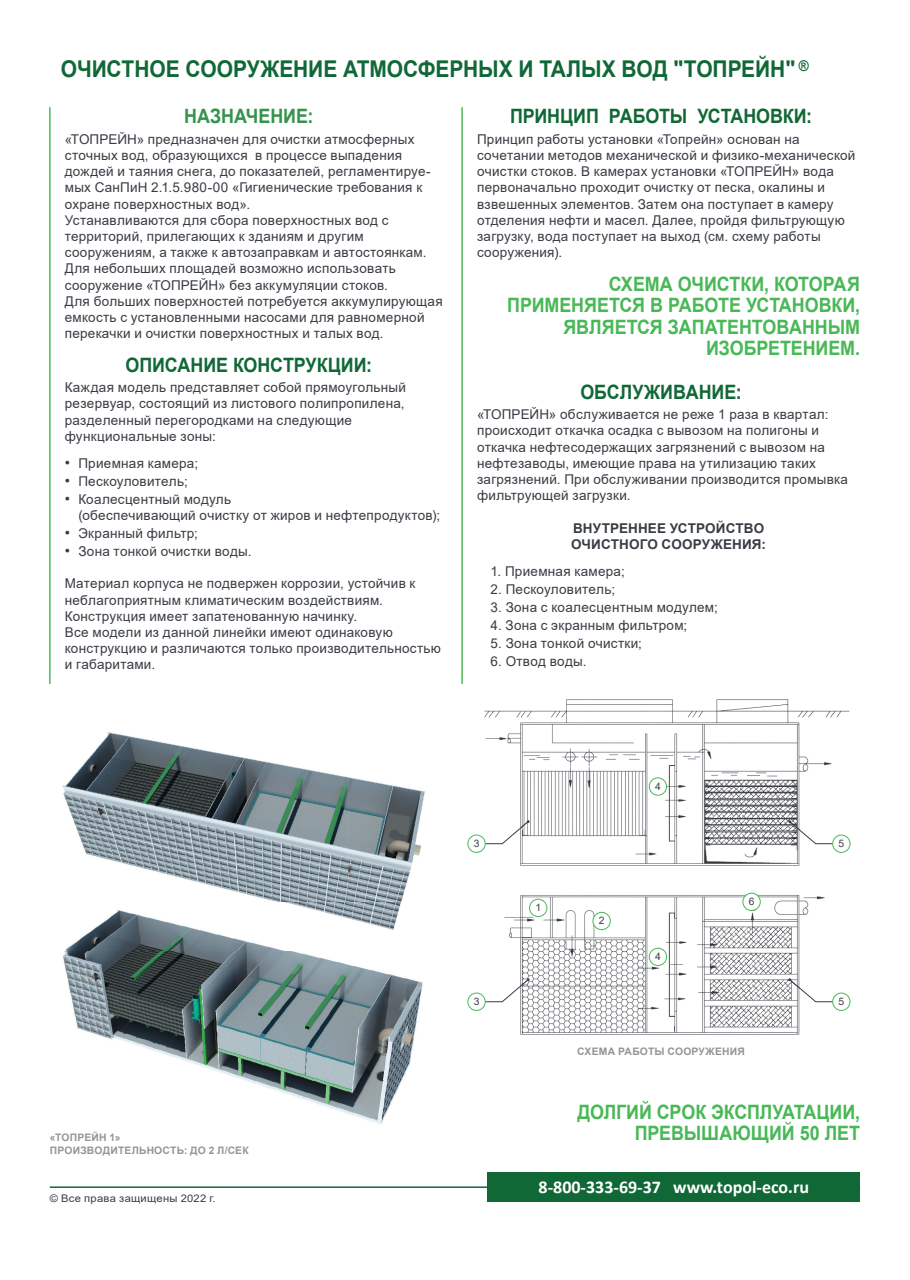
<style>
.page{position:relative;width:910px;height:1280px;background:#fff}
.page>*{position:absolute;margin:0;border:0;box-sizing:border-box;transform-origin:0 0}
.t1{font:700 23.1px "Arial";letter-spacing:-.005em;color:#116837;scale:.91 1}
.t2{font:700 19.8px/21.6px "Arial";letter-spacing:-.005em;color:#49b857;text-align:right;scale:.9 1}
.t3{font:700 19.8px "Arial";letter-spacing:-.005em;color:#116837;scale:.9 1}
.t4{font:700 19.8px "Arial";letter-spacing:-.005em;color:#35934b;scale:.9 1}
.t5{font:700 18px "Calibri";color:#fff}
.t6{font:13.5px/16.2px "Arial";letter-spacing:.02em;color:#383d44}
.t7{font:700 13.5px/16.2px "Arial";letter-spacing:.01em;color:#383d44}
.t8{font:10.5px "Arial";letter-spacing:.025em;color:#383d44;scale:1.07 1}
.t9{font:700 10.35px/12.5px "Arial";letter-spacing:.02em;color:#939598}
.t10{font:10.35px "Arial";color:#383d44}
.s1{font-size:15px}
</style>
<div class="page">
<div style="left:488px;top:1172px;width:372px;height:30px;background:#116837"></div>
<hr style="left:50px;top:1186px;width:810px;height:2px;background:#116837">
<hr style="left:49px;top:108px;width:2px;height:575px;background:#49b857">
<hr style="left:461px;top:108px;width:2px;height:575px;background:#49b857">
<img style="left:62px;top:732px;width:363px;height:171px">
<img style="left:63px;top:903px;width:360px;height:221px">
<img style="left:480px;top:699px;width:371px;height:336px">
<div style="left:743px;top:893px;width:17px;height:17px;background:#fff;border-radius:50%"></div>
<div style="left:742px;top:893px;width:19px;height:18px;border:1px solid #49b857;border-radius:50%"></div>
<div style="left:593px;top:912px;width:17px;height:18px;background:#fff;border-radius:50%"></div>
<div style="left:593px;top:912px;width:18px;height:18px;border:1px solid #49b857;border-radius:50%"></div>
<div style="left:530px;top:899px;width:17px;height:17px;background:#fff;border-radius:50%"></div>
<div style="left:529px;top:899px;width:18px;height:18px;border:1px solid #49b857;border-radius:50%"></div>
<div style="left:649px;top:948px;width:18px;height:17px;background:#fff;border-radius:50%"></div>
<div style="left:649px;top:948px;width:18px;height:18px;border:1px solid #49b857;border-radius:50%"></div>
<div style="left:649px;top:778px;width:18px;height:17px;background:#fff;border-radius:50%"></div>
<div style="left:649px;top:777px;width:18px;height:18px;border:1px solid #49b857;border-radius:50%"></div>
<svg style="left:484px;top:978px;width:46px;height:24px"></svg>
<div style="left:468px;top:993px;width:17px;height:17px;background:#fff;border-radius:50%"></div>
<div style="left:467px;top:993px;width:19px;height:18px;border:1px solid #49b857;border-radius:50%"></div>
<svg style="left:788px;top:978px;width:45px;height:24px"></svg>
<div style="left:833px;top:993px;width:17px;height:17px;background:#fff;border-radius:50%"></div>
<div style="left:832px;top:993px;width:18px;height:18px;border:1px solid #49b857;border-radius:50%"></div>
<svg style="left:484px;top:820px;width:46px;height:24px"></svg>
<div style="left:468px;top:835px;width:17px;height:17px;background:#fff;border-radius:50%"></div>
<div style="left:467px;top:835px;width:19px;height:18px;border:1px solid #49b857;border-radius:50%"></div>
<svg style="left:788px;top:820px;width:45px;height:24px"></svg>
<div style="left:833px;top:835px;width:17px;height:17px;background:#fff;border-radius:50%"></div>
<div style="left:832px;top:835px;width:18px;height:18px;border:1px solid #49b857;border-radius:50%"></div>
<h1 class="t1" style="left:61px;top:53px;width:823px">ОЧИСТНОЕ СООРУЖЕНИЕ АТМОСФЕРНЫХ И ТАЛЫХ ВОД "ТОПРЕЙН" <sup>®</sup></h1>
<h2 class="t4" style="left:184px;top:102px;width:145px">НАЗНАЧЕНИЕ:</h2>
<p class="t6" style="left:65px;top:131px;width:379px">«ТОПРЕЙН» предназначен для очистки атмосферных сточных вод, образующихся в процессе выпадения дождей и таяния снега, до показателей, регламентируе&shy;мых СанПиН 2.1.5.980-00 «Гигиенические требования к охране поверхностных вод».<br>Устанавливаются для сбора поверхностных вод с территорий, прилегающих к зданиям и другим сооружениям, а также к автозаправкам и автостоянкам.<br>Для небольших площадей возможно использовать сооружение «ТОПРЕЙН» без аккумуляции стоков.<br>Для больших поверхностей потребуется аккумулирующая емкость с установленными насосами для равномерной перекачки и очистки поверхностных и талых вод.</p>
<h2 class="t3" style="left:125px;top:351px;width:276px">ОПИСАНИЕ КОНСТРУКЦИИ:</h2>
<p class="t6" style="left:65px;top:379px;width:343px">Каждая модель представляет собой прямоугольный резервуар, состоящий из листового полипропилена, разделенный перегородками на следующие функциональные зоны:</p>
<p class="t6" style="left:65px;top:455px;width:135px"><span class="s1">•</span> Приемная камера;</p>
<p class="t6" style="left:65px;top:473px;width:125px"><span class="s1">•</span> Пескоуловитель;</p>
<p class="t6" style="left:78px;top:491px;width:363px;text-indent:-14px"><span class="s1">•</span> Коалесцентный модуль<br>(обеспечивающий очистку от жиров и нефтепродуктов);</p>
<p class="t6" style="left:65px;top:525px;width:135px"><span class="s1">•</span> Экранный фильтр;</p>
<p class="t6" style="left:65px;top:543px;width:188px"><span class="s1">•</span> Зона тонкой очистки воды.</p>
<p class="t6" style="left:65px;top:575px;width:378px">Материал корпуса не подвержен коррозии, устойчив к неблагоприятным климатическим воздействиям.<br>Конструкция имеет запатенованную начинку.<br>Все модели из данной линейки имеют одинаковую конструкцию и различаются только производительностью и габаритами.</p>
<h2 class="t3" style="left:510px;top:102px;width:337px">ПРИНЦИП РАБОТЫ УСТАНОВКИ:</h2>
<p class="t6" style="left:477px;top:131px;width:380px">Принцип работы установки «Топрейн» основан на сочетании методов механической и физико-механической очистки стоков. В камерах установки «ТОПРЕЙН» вода первоначально проходит очистку от песка, окалины и взвешенных элементов. Затем она поступает в камеру отделения нефти и масел. Далее, пройдя фильтрующую загрузку, вода поступает на выход (см. схему работы сооружения).</p>
<h2 class="t2" style="left:507px;top:273px;width:394px">СХЕМА ОЧИСТКИ, КОТОРАЯ<br>ПРИМЕНЯЕТСЯ В РАБОТЕ УСТАНОВКИ,<br>ЯВЛЯЕТСЯ ЗАПАТЕНТОВАННЫМ<br>ИЗОБРЕТЕНИЕМ.</h2>
<h2 class="t3" style="left:580px;top:378px;width:181px">ОБСЛУЖИВАНИЕ:</h2>
<p class="t6" style="left:477px;top:406px;width:372px">«ТОПРЕЙН» обслуживается не реже 1 раза в квартал: происходит откачка осадка с вывозом на полигоны и откачка нефтесодержащих загрязнений с вывозом на нефтезаводы, имеющие права на утилизацию таких загрязнений. При обслуживании производится промывка фильтрующей загрузки.</p>
<p class="t7" style="left:571px;top:520px;width:196px">ВНУТРЕННЕЕ УСТРОЙСТВО<br>ОЧИСТНОГО СООРУЖЕНИЯ:</p>
<p class="t6" style="left:491px;top:563px;width:136px">1. Приемная камера;</p>
<p class="t6" style="left:491px;top:581px;width:126px">2. Пескоуловитель;</p>
<p class="t6" style="left:491px;top:599px;width:229px">3. Зона с коалесцентным модулем;</p>
<p class="t6" style="left:491px;top:617px;width:198px">4. Зона с экранным фильтром;</p>
<p class="t6" style="left:491px;top:635px;width:153px">5. Зона тонкой очистки;</p>
<p class="t6" style="left:491px;top:653px;width:97px">6. Отвод воды.</p>
<p class="t9" style="left:50px;top:1131px;width:200px">«ТОПРЕЙН 1»<br>ПРОИЗВОДИТЕЛЬНОСТЬ: ДО 2 Л/СЕК</p>
<p class="t8" style="left:50px;top:1191px;width:157px">© Все права защищены 2022 г.</p>
<p class="t10" style="left:655px;top:779px;width:7px">4</p>
<p class="t10" style="left:474px;top:836px;width:7px">3</p>
<p class="t10" style="left:838px;top:836px;width:7px">5</p>
<p class="t10" style="left:535px;top:900px;width:7px">1</p>
<p class="t10" style="left:599px;top:913px;width:7px">2</p>
<p class="t10" style="left:655px;top:949px;width:7px">4</p>
<p class="t10" style="left:749px;top:894px;width:7px">6</p>
<p class="t10" style="left:474px;top:994px;width:7px">3</p>
<p class="t10" style="left:838px;top:994px;width:7px">5</p>
<p class="t9" style="left:577px;top:1045px;width:169px">СХЕМА РАБОТЫ СООРУЖЕНИЯ</p>
<h2 class="t2" style="left:577px;top:1101px;width:316px">ДОЛГИЙ СРОК ЭКСПЛУАТАЦИИ,<br>ПРЕВЫШАЮЩИЙ 50 ЛЕТ</h2>
<h3 class="t5" style="left:539px;top:1174px;width:272px">8-800-333-69-37 www.topol-eco.ru</h3>
</div>
